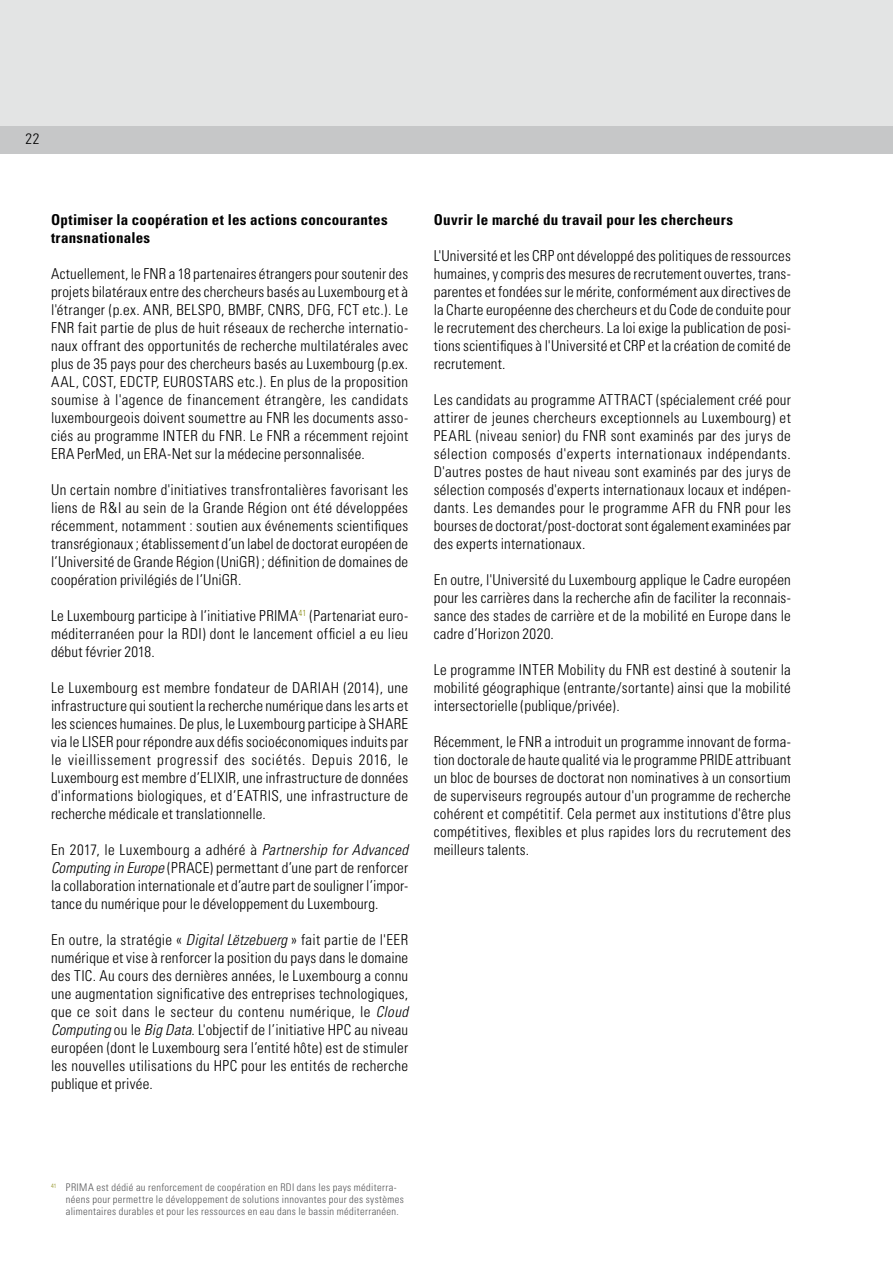
<style>
.page{position:relative;width:893px;height:1263px;background:#fff}
.page>*{position:absolute;margin:0;border:0;box-sizing:border-box;transform-origin:0 0}
.t1{font:300 condensed 15px/18px "Univers";letter-spacing:.015em;color:#000;text-align:justify}
.t2{font:700 condensed 15px/18px "Univers";letter-spacing:.02em;color:#000}
.t3{font:300 condensed 10.5px/12px "Univers";letter-spacing:.03em;color:#58585a}
.s1{font-style:italic}
</style>
<div class="page">
<div style="left:0;top:0;width:893px;height:126px;background:#e3e4e4"></div>
<div style="left:0;top:126px;width:893px;height:27px;background:#c6c7c8"></div>
<p class="t1" style="left:26px;top:130px;width:15px">22</p>
<p class="t2" style="left:51px;top:211px;width:338px">Optimiser la coopération et les actions concourantes transnationales</p>
<p class="t1" style="left:51px;top:265px;width:359px">Actuellement, le FNR a 18 partenaires étrangers pour soutenir des projets bilatéraux entre des chercheurs basés au Luxembourg et à l'étranger (p.ex. ANR, BELSPO, BMBF, CNRS, DFG, FCT etc.). Le FNR fait partie de plus de huit réseaux de recherche internatio&shy;naux offrant des opportunités de recherche multilatérales avec plus de 35 pays pour des chercheurs basés au Luxembourg (p.ex.<br>AAL, COST, EDCTP, EUROSTARS etc.). En plus de la proposition soumise à l'agence de financement étrangère, les candidats luxembourgeois doivent soumettre au FNR les documents asso&shy;ciés au programme INTER du FNR. Le FNR a récemment rejoint ERA PerMed, un ERA-Net sur la médecine personnalisée.</p>
<p class="t1" style="left:51px;top:481px;width:359px">Un certain nombre d'initiatives transfrontalières favorisant les liens de R&amp;I au sein de la Grande Région ont été développées récemment, notamment : soutien aux événements scientifiques transrégionaux; établissement d’un label de doctorat européen de l’Université de Grande Région (UniGR) ; définition de domaines de coopération privilégiés de l’UniGR.</p>
<p class="t1" style="left:51px;top:607px;width:359px">Le Luxembourg participe à l’initiative PRIMA<sup>41</sup> (Partenariat euro&shy;méditerranéen pour la RDI) dont le lancement officiel a eu lieu début février 2018.</p>
<p class="t1" style="left:51px;top:679px;width:359px">Le Luxembourg est membre fondateur de DARIAH (2014), une infrastructure qui soutient la recherche numérique dans les arts et les sciences humaines. De plus, le Luxembourg participe à SHARE via le LISER pour répondre aux défis socioéconomiques induits par le vieillissement progressif des sociétés. Depuis 2016, le Luxembourg est membre d’ELIXIR, une infrastructure de données d'informations biologiques, et d’EATRIS, une infrastructure de recherche médicale et translationnelle.</p>
<p class="t1" style="left:51px;top:841px;width:359px">En 2017, le Luxembourg a adhéré à <span class="s1">Partnership for Advanced Computing in Europe</span> (PRACE) permettant d’une part de renforcer la collaboration internationale et d’autre part de souligner l’impor&shy;tance du numérique pour le développement du Luxembourg.</p>
<p class="t1" style="left:51px;top:931px;width:359px">En outre, la stratégie « <span class="s1">Digital Lëtzebuerg</span> » fait partie de l'EER numérique et vise à renforcer la position du pays dans le domaine des TIC. Au cours des dernières années, le Luxembourg a connu une augmentation significative des entreprises technologiques, que ce soit dans le secteur du contenu numérique, le <span class="s1">Cloud Computing</span> ou le <span class="s1">Big Data</span>. L'objectif de l’initiative HPC au niveau européen (dont le Luxembourg sera l’entité hôte) est de stimuler les nouvelles utilisations du HPC pour les entités de recherche publique et privée.</p>
<p class="t2" style="left:434px;top:211px;width:301px">Ouvrir le marché du travail pour les chercheurs</p>
<p class="t1" style="left:434px;top:247px;width:359px">L'Université et les CRP ont développé des politiques de ressources humaines, y compris des mesures de recrutement ouvertes, trans&shy;parentes et fondées sur le mérite, conformément aux directives de la Charte européenne des chercheurs et du Code de conduite pour le recrutement des chercheurs. La loi exige la publication de posi&shy;tions scientifiques à l'Université et CRP et la création de comité de recrutement.</p>
<p class="t1" style="left:434px;top:391px;width:359px">Les candidats au programme ATTRACT (spécialement créé pour attirer de jeunes chercheurs exceptionnels au Luxembourg) et PEARL (niveau senior) du FNR sont examinés par des jurys de sélection composés d'experts internationaux indépendants.<br>D'autres postes de haut niveau sont examinés par des jurys de sélection composés d'experts internationaux locaux et indépen&shy;dants. Les demandes pour le programme AFR du FNR pour les bourses de doctorat/post-doctorat sont également examinées par des experts internationaux.</p>
<p class="t1" style="left:434px;top:571px;width:359px">En outre, l'Université du Luxembourg applique le Cadre européen pour les carrières dans la recherche afin de faciliter la reconnais&shy;sance des stades de carrière et de la mobilité en Europe dans le cadre d’Horizon 2020.</p>
<p class="t1" style="left:434px;top:661px;width:359px">Le programme INTER Mobility du FNR est destiné à soutenir la mobilité géographique (entrante/sortante) ainsi que la mobilité intersectorielle (publique/privée).</p>
<p class="t1" style="left:434px;top:733px;width:359px">Récemment, le FNR a introduit un programme innovant de forma&shy;tion doctorale de haute qualité via le programme PRIDE attribuant un bloc de bourses de doctorat non nominatives à un consortium de superviseurs regroupés autour d'un programme de recherche cohérent et compétitif. Cela permet aux institutions d'être plus compétitives, flexibles et plus rapides lors du recrutement des meilleurs talents.</p>
<p class="t3" style="left:66px;top:1181px;width:340px;text-indent:-15px"><sup>41</sup> PRIMA est dédié au renforcement de coopération en RDI dans les pays méditerra&shy;néens pour permettre le développement de solutions innovantes pour des systèmes alimentaires durables et pour les ressources en eau dans le bassin méditerranéen.</p>
</div>
